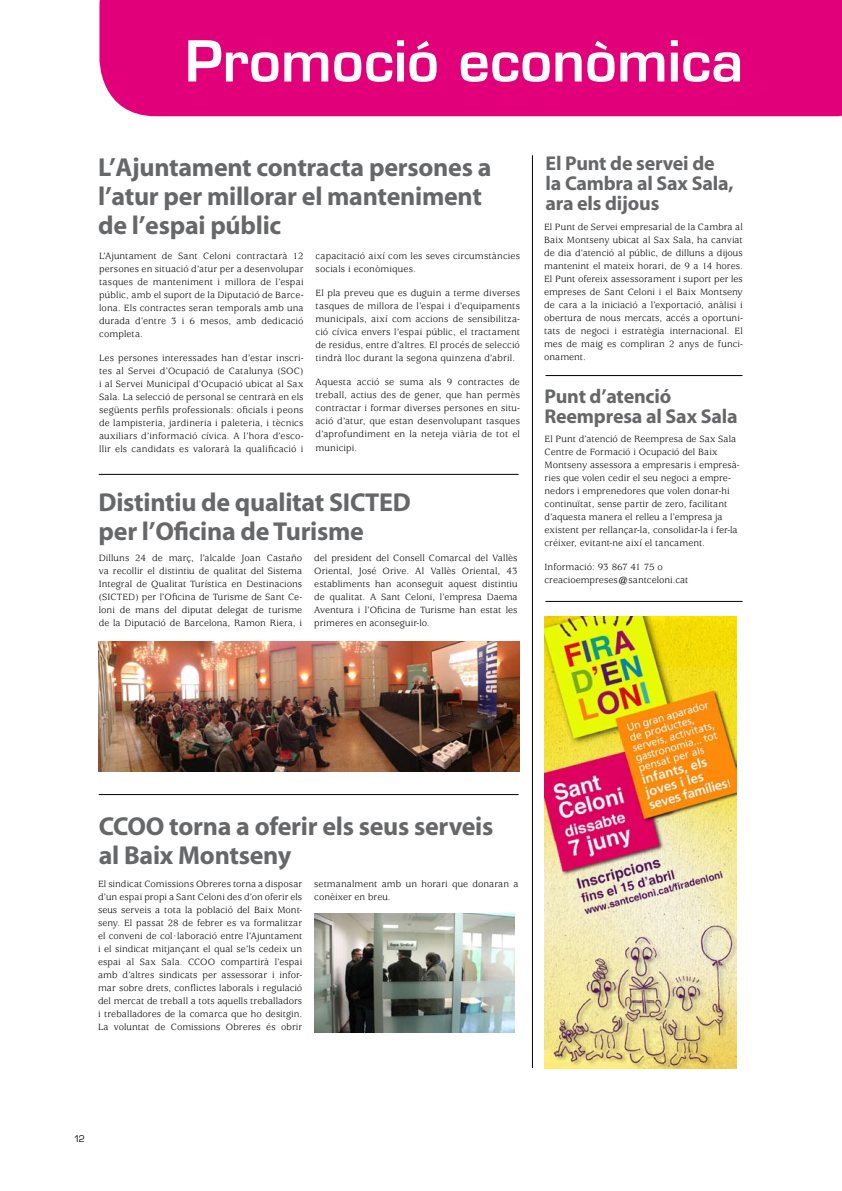
<style>
.page{position:relative;width:842px;height:1191px;background:#fff}
.page>*{position:absolute;margin:0;border:0;box-sizing:border-box;transform-origin:0 0}
.t1{font:55px "Eurostile Demi";color:#fff}
.t2{font:700 26px/29px "Myriad";letter-spacing:-.01em;color:#666769}
.t3{font:700 20px/20px "Myriad";letter-spacing:-.01em;color:#666769}
.t4{font:10px/13px "Usherwood";letter-spacing:.005em;color:#000;text-align:justify}
.t5{font:10px "Eurostile T";color:#000}
</style>
<div class="page">
<div style="left:99px;top:0;width:743px;height:116px;background:#e2007a"></div>
<hr style="left:532px;top:155px;width:1px;height:913px;background:#000">
<hr style="left:545px;top:375px;width:197px;height:1px;background:#000">
<hr style="left:545px;top:601px;width:197px;height:1px;background:#000">
<hr style="left:99px;top:474px;width:420px;height:1px;background:#000">
<hr style="left:99px;top:794px;width:420px;height:1px;background:#000">
<img style="left:314px;top:914px;width:200px;height:118px">
<img style="left:544px;top:616px;width:192px;height:452px">
<img style="left:99px;top:641px;width:421px;height:131px">
<h1 class="t1" style="left:185px;top:27px;width:560px">Promoció econòmica</h1>
<h2 class="t2" style="left:98px;top:153px;width:395px">L’Ajuntament contracta persones a l’atur per millorar el manteniment de l’espai públic</h2>
<p class="t4" style="left:99px;top:249px;width:206px">L’Ajuntament de Sant Celoni contractarà 12 persones en situació d’atur per a desenvolupar tasques de manteniment i millora de l’espai públic, amb el suport de la Diputació de Barce&shy;lona. Els contractes seran temporals amb una durada d’entre 3 i 6 mesos, amb dedicació completa.</p>
<p class="t4" style="left:99px;top:352px;width:206px">Les persones interessades han d’estar inscri&shy;tes al Servei d’Ocupació de Catalunya (SOC) i al Servei Municipal d’Ocupació ubicat al Sax Sala. La selecció de personal se centrarà en els següents perfils professionals: oficials i peons de lampisteria, jardineria i paleteria, i tècnics auxiliars d’informació cívica. A l’hora d’esco&shy;llir els candidats es valorarà la qualificació i</p>
<p class="t4" style="left:316px;top:249px;width:206px">capacitació així com les seves circumstàncies socials i econòmiques.</p>
<p class="t4" style="left:316px;top:287px;width:206px">El pla preveu que es duguin a terme diverses tasques de millora de l’espai i d’equipaments municipals, així com accions de sensibilitza&shy;ció cívica envers l’espai públic, el tractament de residus, entre d’altres. El procés de selecció tindrà lloc durant la segona quinzena d’abril.</p>
<p class="t4" style="left:316px;top:376px;width:206px">Aquesta acció se suma als 9 contractes de treball, actius des de gener, que han permès contractar i formar diverses persones en situ&shy;ació d’atur, que estan desenvolupant tasques d’aprofundiment en la neteja viària de tot el municipi.</p>
<h2 class="t2" style="left:98px;top:488px;width:314px">Distintiu de qualitat SICTED per l’Oficina de Turisme</h2>
<p class="t4" style="left:99px;top:552px;width:205px">Dilluns 24 de març, l’alcalde Joan Castaño va recollir el distintiu de qualitat del Sistema Integral de Qualitat Turística en Destinacions (SICTED) per l’Oficina de Turisme de Sant Ce&shy;loni de mans del diputat delegat de turisme de la Diputació de Barcelona, Ramon Riera, i</p>
<p class="t4" style="left:314px;top:552px;width:205px">del president del Consell Comarcal del Vallès Oriental, José Orive. Al Vallès Oriental, 43 establiments han aconseguit aquest distintiu de qualitat. A Sant Celoni, l’empresa Daema Aventura i l’Oficina de Turisme han estat les primeres en aconseguir-lo.</p>
<h3 class="t3" style="left:545px;top:154px;width:190px">El Punt de servei de la Cambra al Sax Sala, ara els dijous</h3>
<p class="t4" style="left:544px;top:221px;width:200px">El Punt de Servei empresarial de la Cambra al Baix Montseny ubicat al Sax Sala, ha canviat de dia d’atenció al públic, de dilluns a dijous mantenint el mateix horari, de 9 a 14 hores.<br>El Punt ofereix assessorament i suport per les empreses de Sant Celoni i el Baix Montseny de cara a la iniciació a l’exportació, anàlisi i obertura de nous mercats, accés a oportuni&shy;tats de negoci i estratègia internacional. El mes de maig es compliran 2 anys de funci&shy;onament.</p>
<h3 class="t3" style="left:545px;top:387px;width:195px">Punt d’atenció<br>Reempresa al Sax Sala</h3>
<p class="t4" style="left:545px;top:432px;width:197px;text-align:left">El Punt d’atenció de Reempresa de Sax Sala Centre de Formació i Ocupació del Baix Montseny assessora a empresaris i empresà&shy;ries que volen cedir el seu negoci a empre&shy;nedors i emprenedores que volen donar-hi continuïtat, sense partir de zero, facilitant d’aquesta manera el relleu a l’empresa ja existent per rellançar-la, consolidar-la i fer-la créixer, evitant-ne així el tancament.</p>
<p class="t4" style="left:545px;top:561px;width:145px">Informació: 93 867 41 75 o creacioempreses@santceloni.cat</p>
<h2 class="t2" style="left:99px;top:812px;width:396px">CCOO torna a oferir els seus serveis al Baix Montseny</h2>
<p class="t4" style="left:98px;top:877px;width:206px">El sindicat Comissions Obreres torna a disposar d’un espai propi a Sant Celoni des d’on oferir els seus serveis a tota la població del Baix Mont&shy;seny. El passat 28 de febrer es va formalitzar el conveni de col·laboració entre l’Ajuntament i el sindicat mitjançant el qual se’ls cedeix un espai al Sax Sala. CCOO compartirà l’espai amb d’altres sindicats per assessorar i infor&shy;mar sobre drets, conflictes laborals i regulació del mercat de treball a tots aquells treballadors i treballadores de la comarca que ho desitgin.<br>La voluntat de Comissions Obreres és obrir</p>
<p class="t4" style="left:314px;top:877px;width:206px">setmanalment amb un horari que donaran a conèixer en breu.</p>
<p class="t5" style="left:74px;top:1133px;width:13px">12</p>
</div>
